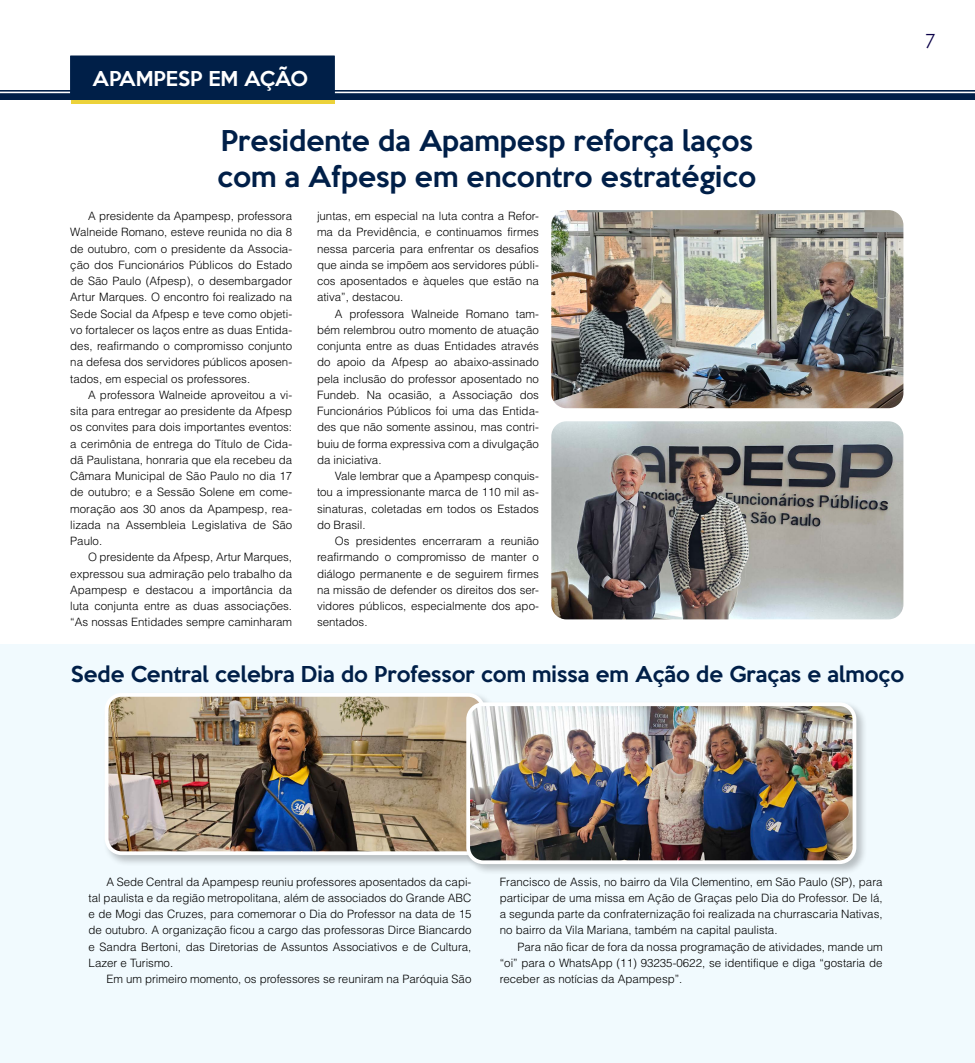
<style>
.page{position:relative;width:975px;height:1063px;background:#fff}
.page>*{position:absolute;margin:0;border:0;box-sizing:border-box;transform-origin:0 0}
.t1{font:500 26.25px/36.2px "Keep Calm";color:#001f48}
.t2{font:500 20px "Keep Calm";color:#001f48}
.t3{font:300 20px "Futura BT";color:#0a0048}
.t4{font:500 18.75px "Keep Calm";color:#fff}
.t5{font:300 11.5px/16.2px "Helvetica";color:#000;text-align:justify}
</style>
<div class="page">
<div style="left:0;top:645px;width:974px;height:418px;background:#f1fafe"></div>
<div style="left:71px;top:97px;width:263px;height:7px;background:#ecd23a"></div>
<hr style="left:0;top:90px;width:974px;height:1px;background:#001f48">
<svg style="left:0;top:93px;width:974px;height:7px;background:#06244c"></svg>
<div style="left:70px;top:56px;width:264px;height:41px;background:#001f48"></div>
<img style="left:551px;top:210px;width:352px;height:198px">
<img style="left:551px;top:421px;width:352px;height:198px">
<div style="left:103px;top:691px;width:393px;height:176px;background:#000;opacity:.24"></div>
<img style="left:107px;top:695px;width:372px;height:158px">
<div style="left:105px;top:693px;width:380px;height:162px;border:4px solid #fff;border-radius:15px"></div>
<div style="left:464px;top:701px;width:404px;height:175px;background:#000;opacity:.24"></div>
<img style="left:468px;top:704px;width:386px;height:158px">
<div style="left:466px;top:702px;width:390px;height:162px;border:4px solid #fff;border-radius:15px"></div>
<h3 class="t4" style="left:92px;top:62px;width:217px">APAMPESP EM AÇÃO</h3>
<h1 class="t1" style="left:217px;top:120px;width:540px">Presidente da Apampesp reforça laços com a Afpesp em encontro estratégico</h1>
<p class="t5" style="left:70px;top:208px;width:223px;text-indent:18px">A presidente da Apampesp, professora Walneide Romano, esteve reunida no dia 8 de outubro, com o presidente da Associa&shy;ção dos Funcionários Públicos do Estado de São Paulo (Afpesp), o desembargador Artur Marques. O encontro foi realizado na Sede Social da Afpesp e teve como objeti&shy;vo fortalecer os laços entre as duas Entida&shy;des, reafirmando o compromisso conjunto na defesa dos servidores públicos aposen&shy;tados, em especial os professores.</p>
<p class="t5" style="left:70px;top:386px;width:223px;text-indent:18px">A professora Walneide aproveitou a vi&shy;sita para entregar ao presidente da Afpesp os convites para dois importantes eventos: a cerimônia de entrega do Título de Cida&shy;dã Paulistana, honraria que ela recebeu da Câmara Municipal de São Paulo no dia 17 de outubro; e a Sessão Solene em come&shy;moração aos 30 anos da Apampesp, rea&shy;lizada na Assembleia Legislativa de São Paulo.</p>
<p class="t5" style="left:70px;top:549px;width:223px;text-indent:18px">O presidente da Afpesp, Artur Marques, expressou sua admiração pelo trabalho da Apampesp e destacou a importância da luta conjunta entre as duas associações. “As nossas Entidades sempre caminharam</p>
<p class="t5" style="left:317px;top:208px;width:223px">juntas, em especial na luta contra a Refor&shy;ma da Previdência, e continuamos firmes nessa parceria para enfrentar os desafios que ainda se impõem aos servidores públi&shy;cos aposentados e àqueles que estão na ativa”, destacou.</p>
<p class="t5" style="left:317px;top:305px;width:223px;text-indent:18px">A professora Walneide Romano tam&shy;bém relembrou outro momento de atuação conjunta entre as duas Entidades através do apoio da Afpesp ao abaixo-assinado pela inclusão do professor aposentado no Fundeb. Na ocasião, a Associação dos Funcionários Públicos foi uma das Entida&shy;des que não somente assinou, mas contri&shy;buiu de forma expressiva com a divulgação da iniciativa.</p>
<p class="t5" style="left:317px;top:468px;width:223px;text-indent:18px">Vale lembrar que a Apampesp conquis&shy;tou a impressionante marca de 110 mil as&shy;sinaturas, coletadas em todos os Estados do Brasil.</p>
<p class="t5" style="left:317px;top:533px;width:223px;text-indent:18px">Os presidentes encerraram a reunião reafirmando o compromisso de manter o diálogo permanente e de seguirem firmes na missão de defender os direitos dos ser&shy;vidores públicos, especialmente dos apo&shy;sentados.</p>
<h2 class="t2" style="left:71px;top:656px;width:834px">Sede Central celebra Dia do Professor com missa em Ação de Graças e almoço</h2>
<h2 class="t3" style="left:924px;top:29px;width:13px">7</h2>
<p class="t5" style="left:89px;top:873px;width:384px;text-indent:18px">A Sede Central da Apampesp reuniu professores aposentados da capi&shy;tal paulista e da região metropolitana, além de associados do Grande ABC e de Mogi das Cruzes, para comemorar o Dia do Professor na data de 15 de outubro. A organização ficou a cargo das professoras Dirce Biancardo e Sandra Bertoni, das Diretorias de Assuntos Associativos e de Cultura, Lazer e Turismo.</p>
<p class="t5" style="left:106px;top:971px;width:366px">Em um primeiro momento, os professores se reuniram na Paróquia São</p>
<p class="t5" style="left:500px;top:873px;width:384px">Francisco de Assis, no bairro da Vila Clementino, em São Paulo (SP), para participar de uma missa em Ação de Graças pelo Dia do Professor. De lá, a segunda parte da confraternização foi realizada na churrascaria Nativas, no bairro da Vila Mariana, também na capital paulista.</p>
<p class="t5" style="left:500px;top:938px;width:384px;text-indent:18px">Para não ficar de fora da nossa programação de atividades, mande um “oi” para o WhatsApp (11) 93235-0622, se identifique e diga “gostaria de receber as notícias da Apampesp”.</p>
</div>
